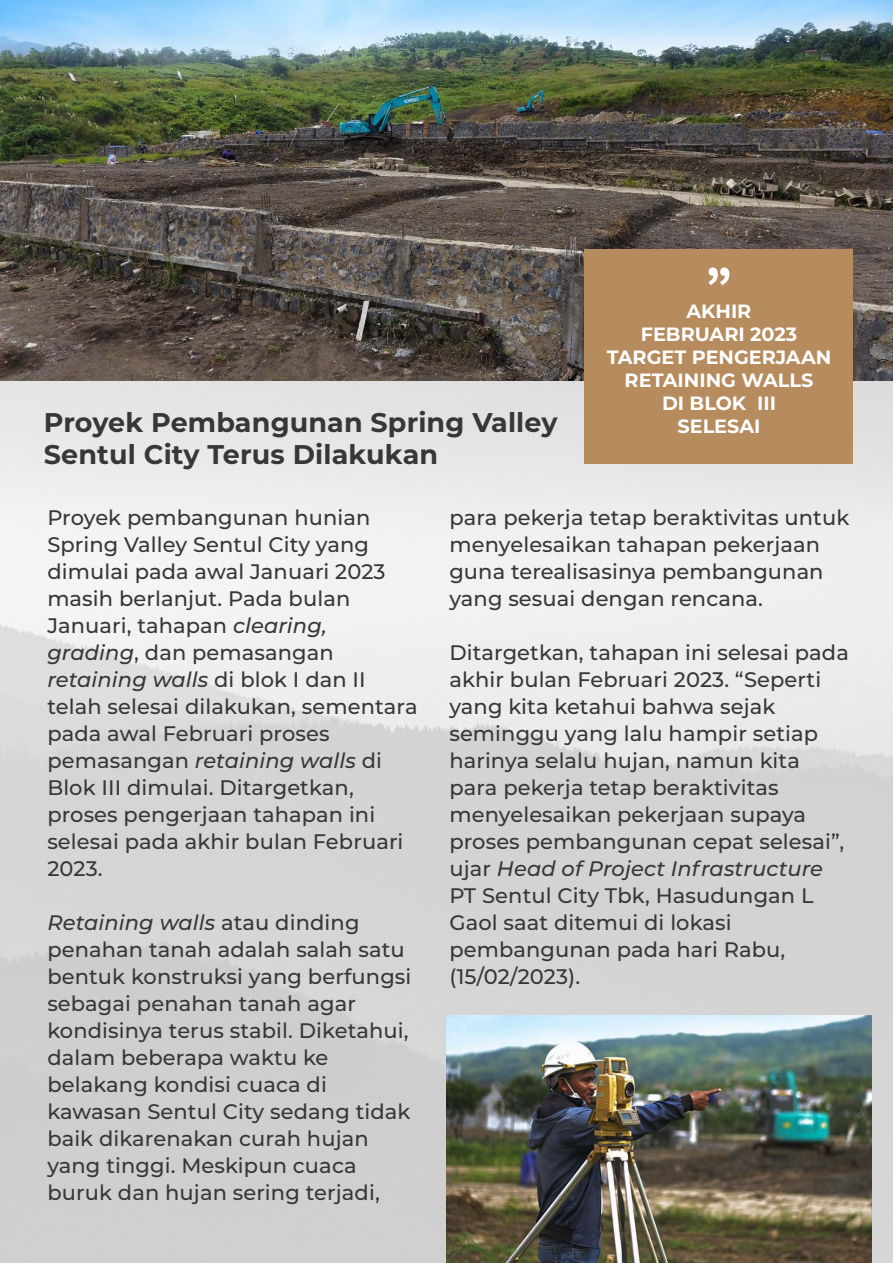
<style>
.page{position:relative;width:893px;height:1263px;background:#fff}
.page>*{position:absolute;margin:0;border:0;box-sizing:border-box;transform-origin:0 0}
.t1{font:700 27px/32.4px "Montserrat";letter-spacing:.005em;color:#373737}
.t2{font:500 21px/27px "Montserrat";letter-spacing:.005em;color:#373737}
.t3{font:700 19.2px/23.1px "Montserrat";color:#fff;text-align:center}
.s1{font-style:italic}
</style>
<div class="page">
<img style="left:0;top:380px;width:893px;height:883px">
<img style="left:0;top:0;width:893px;height:380px">
<div style="left:585px;top:249px;width:268px;height:215px;background:#b68b5e"></div>
<img style="left:446px;top:1015px;width:425px;height:248px">
<svg style="left:709px;top:267px;width:20px;height:18px"></svg>
<p class="t3" style="left:607px;top:298px;width:226px">AKHIR<br>FEBRUARI 2023<br>TARGET PENGERJAAN<br>RETAINING WALLS<br>DI BLOK III<br>SELESAI</p>
<p class="t1" style="left:44px;top:405px;width:515px">Proyek Pembangunan Spring Valley<br>Sentul City Terus Dilakukan</p>
<p class="t2" style="left:47px;top:503px;width:372px">Proyek pembangunan hunian<br>Spring Valley Sentul City yang dimulai pada awal Januari 2023 masih berlanjut. Pada bulan<br>Januari, tahapan <span class="s1">clearing, grading</span>, dan pemasangan <span class="s1">retaining walls</span> di blok I dan II telah selesai dilakukan, sementara pada awal Februari proses pemasangan <span class="s1">retaining walls</span> di<br>Blok III dimulai. Ditargetkan, proses pengerjaan tahapan ini selesai pada akhir bulan Februari<br>2023.</p>
<p class="t2" style="left:47px;top:908px;width:366px"><span class="s1">Retaining walls</span> atau dinding penahan tanah adalah salah satu bentuk konstruksi yang berfungsi sebagai penahan tanah agar kondisinya terus stabil. Diketahui, dalam beberapa waktu ke belakang kondisi cuaca di kawasan Sentul City sedang tidak baik dikarenakan curah hujan yang tinggi. Meskipun cuaca buruk dan hujan sering terjadi,</p>
<p class="t2" style="left:449px;top:503px;width:401px">para pekerja tetap beraktivitas untuk menyelesaikan tahapan pekerjaan guna terealisasinya pembangunan yang sesuai dengan rencana.</p>
<p class="t2" style="left:449px;top:638px;width:401px">Ditargetkan, tahapan ini selesai pada akhir bulan Februari 2023. “Seperti yang kita ketahui bahwa sejak seminggu yang lalu hampir setiap harinya selalu hujan, namun kita para pekerja tetap beraktivitas menyelesaikan pekerjaan supaya proses pembangunan cepat selesai”, ujar <span class="s1">Head of Project Infrastructure<br></span>PT Sentul City Tbk, Hasudungan L<br>Gaol saat ditemui di lokasi pembangunan pada hari Rabu, (15/02/2023).</p>
</div>
